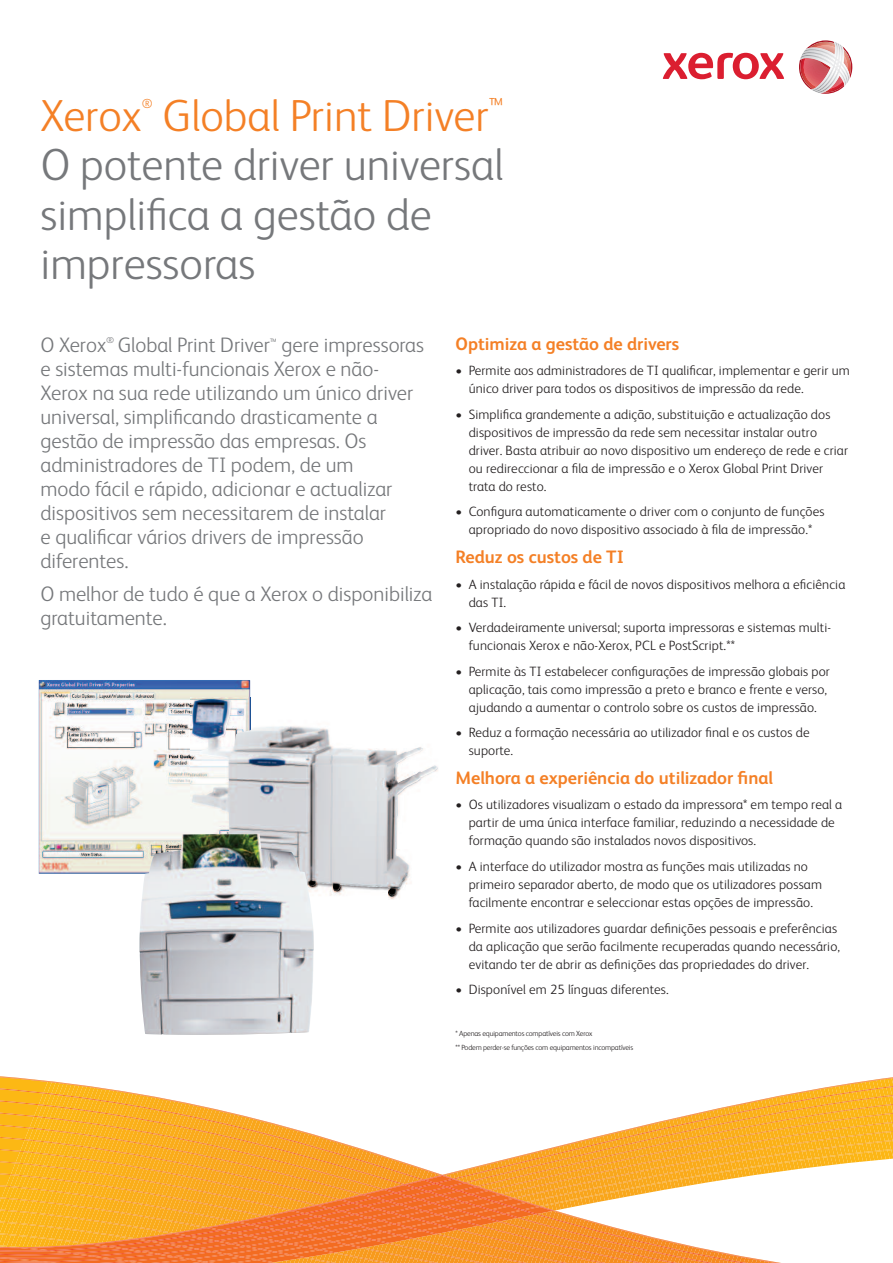
<style>
.page{position:relative;width:893px;height:1263px;background:#fff}
.page>*{position:absolute;margin:0;border:0;box-sizing:border-box;transform-origin:0 0}
.t1{font:300 45px/49.5px "Xerox Sans";color:#76787b}
.t2{font:300 45px "Xerox Sans";color:#f48026}
.t3{font:300 21px/24px "Xerox Sans";color:#76787b}
.t4{font:700 18px "Xerox Sans";color:#f48026}
.t5{font:300 13.5px/18px "Xerox Sans";letter-spacing:.01em;color:#231f20}
.t6{font:300 13.05px "Xerox Sans";color:#f48026}
.t7{font:300 8.55px "Xerox Sans";color:#76787b;scale:1.14 1}
.t8{font:300 7.5px/13.4px "Xerox Sans";letter-spacing:-.02em;color:#231f20}
.s1{color:#f48026}
</style>
<div class="page">
<svg style="left:663px;top:53px;width:121px;height:26px"></svg>
<svg style="left:799px;top:40px;width:53px;height:54px"></svg>
<img style="left:813px;top:42px;width:27px;height:50px">
<svg style="left:0;top:1076px;width:893px;height:187px"></svg>
<img style="left:0;top:1255px;width:16px;height:4px">
<img style="left:39px;top:680px;width:211px;height:194px">
<img style="left:250px;top:698px;width:188px;height:73px">
<img style="left:190px;top:698px;width:60px;height:136px">
<img style="left:234px;top:765px;width:203px;height:131px">
<img style="left:140px;top:834px;width:174px;height:201px">
<h1 class="t1" style="left:40px;top:95px;width:464px;text-indent:122px"><span class="s1">Global Print Driver</span><sup>™<br></sup>O potente driver universal simplifica a gestão de impressoras</h1>
<h1 class="t2" style="left:40px;top:100px;width:103px">Xerox</h1>
<p class="t6" style="left:142px;top:99px;width:12px">®</p>
<h2 class="t3" style="left:40px;top:335px;width:67px">O Xerox</h2>
<p class="t7" style="left:106px;top:337px;width:9px">®</p>
<p class="t3" style="left:40px;top:335px;width:385px;text-indent:77px">Global Print Driver<sup>™</sup> gere impressoras e sistemas multi-funcionais Xerox e não-Xerox na sua rede utilizando um único driver universal, simplificando drasticamente a gestão de impressão das empresas. Os administradores de TI podem, de um<br>modo fácil e rápido, adicionar e actualizar dispositivos sem necessitarem de instalar<br>e qualificar vários drivers de impressão diferentes.</p>
<h2 class="t3" style="left:40px;top:584px;width:393px">O melhor de tudo é que a Xerox o disponibiliza gratuitamente.</h2>
<h3 class="t4" style="left:455px;top:337px;width:225px">Optimiza a gestão de drivers</h3>
<p class="t5" style="left:469px;top:363px;width:382px;text-indent:-13px">• Permite aos administradores de TI qualificar, implementar e gerir um único driver para todos os dispositivos de impressão da rede.</p>
<p class="t5" style="left:469px;top:407px;width:381px;text-indent:-13px">• Simplifica grandemente a adição, substituição e actualização dos dispositivos de impressão da rede sem necessitar instalar outro driver. Basta atribuir ao novo dispositivo um endereço de rede e criar ou redireccionar a fila de impressão e o Xerox Global Print Driver trata do resto.</p>
<p class="t5" style="left:455px;top:504px;width:371px;text-align:center">• Configura automaticamente o driver com o conjunto de funções apropriado do novo dispositivo associado à fila de impressão.*</p>
<h3 class="t4" style="left:455px;top:551px;width:170px">Reduz os custos de TI</h3>
<p class="t5" style="left:469px;top:576px;width:378px;text-indent:-13px">• A instalação rápida e fácil de novos dispositivos melhora a eficiência das TI.</p>
<p class="t5" style="left:469px;top:620px;width:364px;text-indent:-13px">• Verdadeiramente universal; suporta impressoras e sistemas multi&shy;funcionais Xerox e não-Xerox, PCL e PostScript.**</p>
<p class="t5" style="left:469px;top:663px;width:363px;text-indent:-13px">• Permite às TI estabelecer configurações de impressão globais por aplicação, tais como impressão a preto e branco e frente e verso, ajudando a aumentar o controlo sobre os custos de impressão.</p>
<p class="t5" style="left:469px;top:725px;width:342px;text-indent:-13px">• Reduz a formação necessária ao utilizador final e os custos de suporte.</p>
<h3 class="t4" style="left:455px;top:771px;width:319px">Melhora a experiência do utilizador final</h3>
<p class="t5" style="left:469px;top:797px;width:375px;text-indent:-13px">• Os utilizadores visualizam o estado da impressora* em tempo real a partir de uma única interface familiar, reduzindo a necessidade de formação quando são instalados novos dispositivos.</p>
<p class="t5" style="left:469px;top:859px;width:355px;text-indent:-13px">• A interface do utilizador mostra as funções mais utilizadas no primeiro separador aberto, de modo que os utilizadores possam facilmente encontrar e seleccionar estas opções de impressão.</p>
<p class="t5" style="left:469px;top:920px;width:373px;text-indent:-13px">• Permite aos utilizadores guardar definições pessoais e preferências da aplicação que serão facilmente recuperadas quando necessário, evitando ter de abrir as definições das propriedades do driver.</p>
<p class="t5" style="left:455px;top:982px;width:215px">• Disponível em 25 línguas diferentes.</p>
<p class="t8" style="left:455px;top:1028px;width:179px">* Apenas equipamentos compatíveis com Xerox<br>** Podem perder-se funções com equipamentos incompatíveis</p>
</div>
